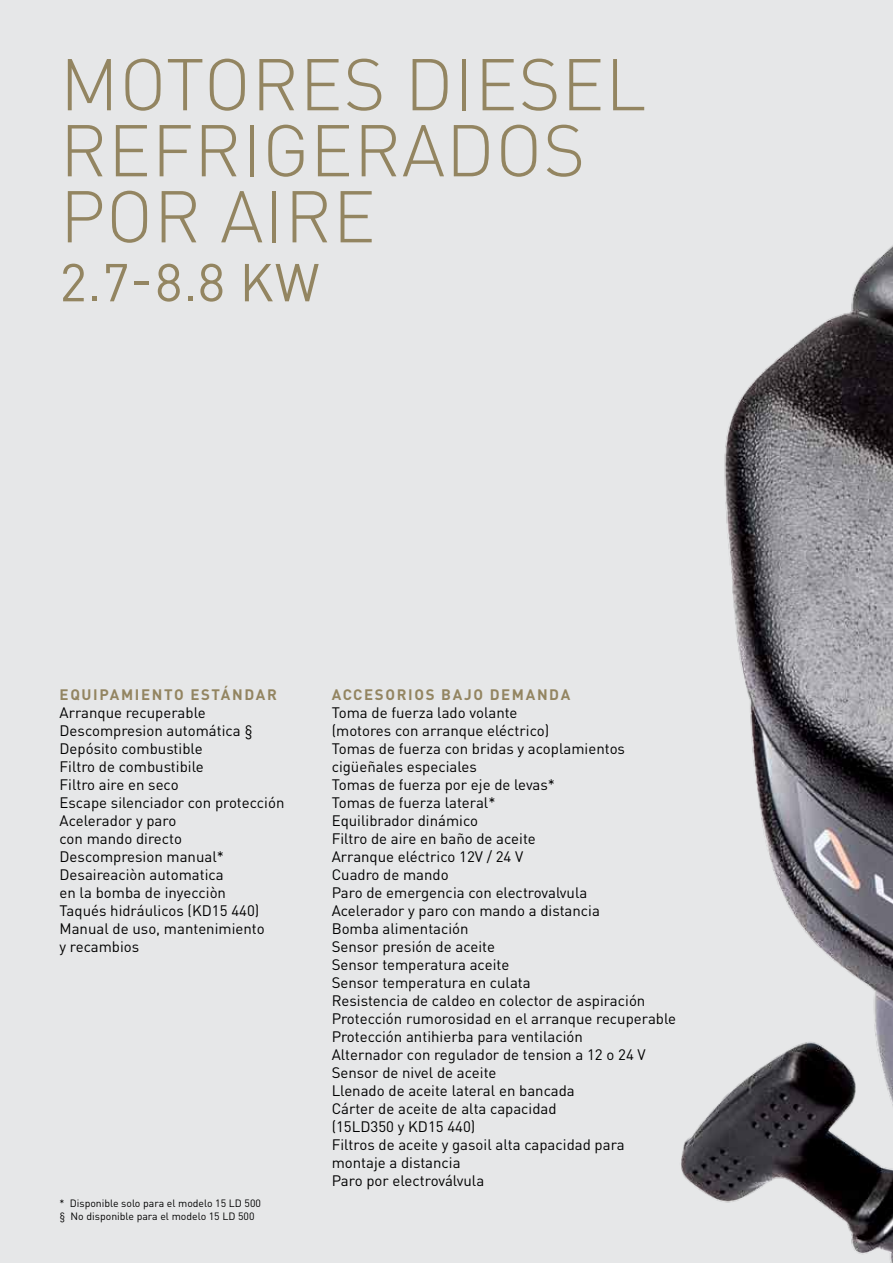
<style>
.page{position:relative;width:893px;height:1263px;background:#e6e7e8}
.page>*{position:absolute;margin:0;border:0;box-sizing:border-box;transform-origin:0 0}
.t1{font:300 72px/66px "DIN Pro";letter-spacing:.01em;color:#938561}
.t2{font:52.5px "DIN Pro";color:#938561}
.t3{font:15px/18px "DIN Pro";color:#000}
.t4{font:700 15px "DIN Pro";letter-spacing:.11em;color:#938561}
.t5{font:10.5px/13.5px "DIN Pro";color:#000}
</style>
<div class="page">
<img style="left:681px;top:245px;width:212px;height:1018px">
<h1 class="t1" style="left:60px;top:48px;width:588px">MOTORES DIESEL<br>REFRIGERADOS<br>POR AIRE</h1>
<h2 class="t2" style="left:60px;top:247px;width:261px">2.7-8.8 kW</h2>
<p class="t4" style="left:60px;top:685px;width:197px">EQUIPAMIENTO ESTÁNDAR</p>
<p class="t3" style="left:60px;top:703px;width:226px">Arranque recuperable<br>Descompresion automática §<br>Depósito combustible<br>Filtro de combustibile<br>Filtro aire en seco<br>Escape silenciador con protección<br>Acelerador y paro<br>con mando directo<br>Descompresion manual*<br>Desaireaciòn automatica<br>en la bomba de inyecciòn<br>Taqués hidráulicos (KD15 440)<br>Manual de uso, mantenimiento<br>y recambios</p>
<p class="t5" style="left:60px;top:1196px;width:203px">* Disponible solo para el modelo 15 LD 500 § No disponible para el modelo 15 LD 500</p>
<p class="t4" style="left:332px;top:685px;width:12px">ACCESO</p>
<p class="t4" style="left:397px;top:685px;width:21px">RIOS</p>
<p class="t4" style="left:441px;top:685px;width:130px">BAJO DEMAN DA</p>
<p class="t3" style="left:332px;top:703px;width:346px">Toma de fuerza lado volante<br>(motores con arranque eléctrico)<br>Tomas de fuerza con bridas y acoplamientos cigüeñales especiales<br>Tomas de fuerza por eje de levas*<br>Tomas de fuerza lateral*<br>Equilibrador dinámico<br>Filtro de aire en baño de aceite<br>Arranque eléctrico 12V / 24 V<br>Cuadro de mando<br>Paro de emergencia con electrovalvula<br>Acelerador y paro con mando a distancia<br>Bomba alimentación<br>Sensor presión de aceite<br>Sensor temperatura aceite<br>Sensor temperatura en culata<br>Resistencia de caldeo en colector de aspiración<br>Protección rumorosidad en el arranque recuperable<br>Protección antihierba para ventilación<br>Alternador con regulador de tension a 12 o 24 V<br>Sensor de nivel de aceite<br>Llenado de aceite lateral en bancada<br>Cárter de aceite de alta capacidad<br>(15LD350 y KD15 440)<br>Filtros de aceite y gasoil alta capacidad para montaje a distancia<br>Paro por electroválvula</p>
</div>
